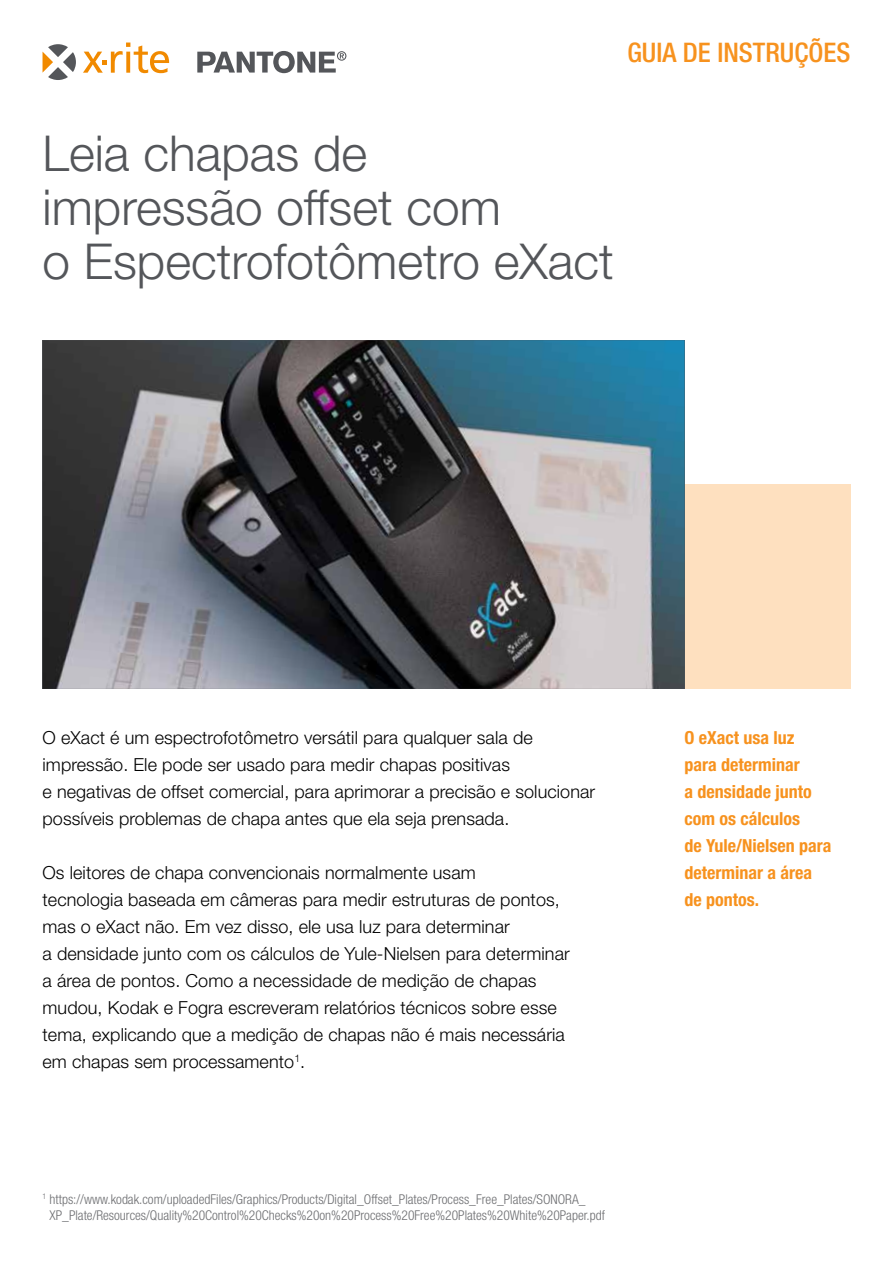
<style>
.page{position:relative;width:893px;height:1263px;background:#fff}
.page>*{position:absolute;margin:0;border:0;box-sizing:border-box;transform-origin:0 0}
.t1{font:300 49.5px/54px "Helvetica Neue LT Std";color:#54565a}
.t2{font:500 condensed 27px "Helvetica Neue LT Std";color:#f7921e}
.t3{font:300 18px/27px "Helvetica Neue LT Std";letter-spacing:.005em;color:#000}
.t4{font:700 condensed 18px/27px "Helvetica Neue LT Std";color:#f7921e}
.t5{font:300 condensed 13.5px/16.5px "Helvetica Neue LT Std";color:#6d6e71}
</style>
<div class="page">
<svg style="left:197px;top:51px;width:149px;height:22px"></svg>
<svg style="left:83px;top:43px;width:86px;height:30px"></svg>
<svg style="left:43px;top:44px;width:33px;height:36px"></svg>
<div style="left:685px;top:485px;width:165px;height:204px;background:#fee0bf"></div>
<img style="left:43px;top:340px;width:642px;height:349px">
<h2 class="t2" style="left:627px;top:36px;width:224px">GUIA DE INSTRUÇÕES</h2>
<h1 class="t1" style="left:43px;top:126px;width:573px">Leia chapas de<br>impressão offset com<br>o Espectrofotômetro eXact</h1>
<p class="t3" style="left:43px;top:724px;width:554px">O eXact é um espectrofotômetro versátil para qualquer sala de impressão. Ele pode ser usado para medir chapas positivas<br>e negativas de offset comercial, para aprimorar a precisão e solucionar possíveis problemas de chapa antes que ela seja prensada.</p>
<p class="t3" style="left:43px;top:859px;width:529px">Os leitores de chapa convencionais normalmente usam<br>tecnologia baseada em câmeras para medir estruturas de pontos, mas o eXact não. Em vez disso, ele usa luz para determinar<br>a densidade junto com os cálculos de Yule-Nielsen para determinar a área de pontos. Como a necessidade de medição de chapas mudou, Kodak e Fogra escreveram relatórios técnicos sobre esse tema, explicando que a medição de chapas não é mais necessária em chapas sem processamento<sup>1</sup>.</p>
<p class="t5" style="left:50px;top:1190px;width:557px;text-indent:-7px"><sup>1</sup> https://www.kodak.com/uploadedFiles/Graphics/Products/Digital_Offset_Plates/Process_Free_Plates/SONORA_<br>XP_Plate/Resources/Quality%20Control%20Checks%20on%20Process%20Free%20Plates%20White%20Paper.pdf</p>
<p class="t4" style="left:685px;top:724px;width:148px">O eXact usa luz<br>para determinar<br>a densidade junto com os cálculos<br>de Yule/Nielsen para determinar a área de pontos.</p>
</div>
